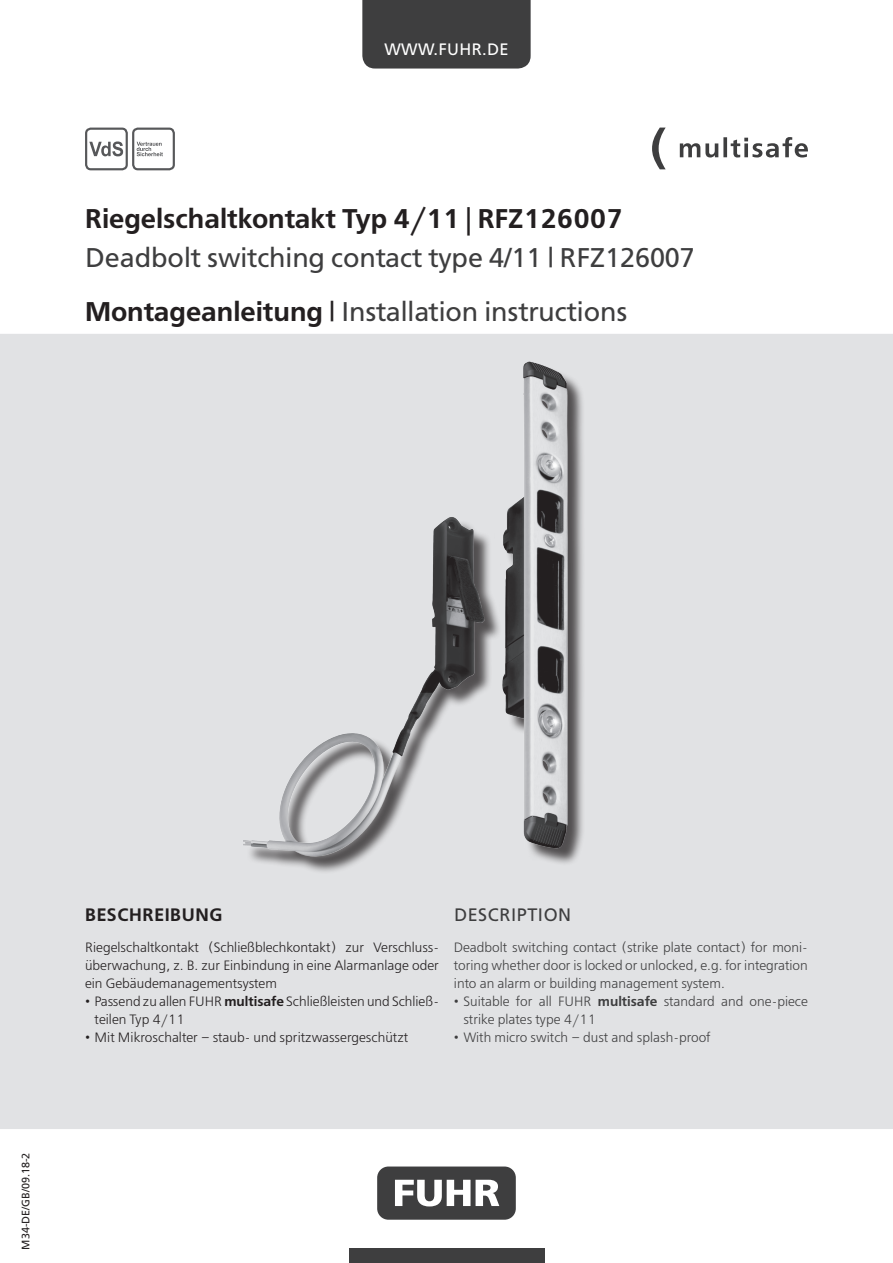
<style>
.page{position:relative;width:893px;height:1263px;background:#fff}
.page>*{position:absolute;margin:0;border:0;box-sizing:border-box;transform-origin:0 0}
.Head{font:27px "Free Set";color:#3e3e3f}
.Head-2{font:600 27px "Free Set";color:#231f20}
.Subhead{font:600 18px "Free Set";letter-spacing:.03em;color:#231f20}
.Subhead-2{font:18px "Free Set";letter-spacing:.03em;color:#3e3e3f}
.t1{font:16.5px "Free Set";letter-spacing:.02em;color:#fff}
.Fließ_Deutsch{font:300 13.5px/18px "Free Set";color:#3e3e3f;text-align:justify}
.Fließ_Deutsch-2{font:300 13.5px/18px "Free Set";color:#231f20}
.t2{font:10.8px "Free Set";color:#231f20}
.s1{font-weight:600;color:#231f20}
.s2{color:#231f20}
.s3{font-weight:600}
</style>
<div class="page">
<div style="left:349px;top:1248px;width:195px;height:15px;background:#3e3e3f"></div>
<div style="left:377px;top:1166px;width:139px;height:54px;background:#3e3e3f;border-radius:11px"></div>
<svg style="left:395px;top:1180px;width:75px;height:26px"></svg>
<svg style="left:476px;top:1180px;width:23px;height:26px"></svg>
<div style="left:362px;top:0;width:169px;height:69px;background:#3e3e3f"></div>
<div style="left:0;top:334px;width:893px;height:795px;background:#e1e2e4"></div>
<svg style="left:680px;top:137px;width:128px;height:20px"></svg>
<svg style="left:652px;top:128px;width:14px;height:41px"></svg>
<div style="left:132px;top:128px;width:43px;height:42px;border:2px solid #57585a;border-radius:5px"></div>
<div style="left:85px;top:128px;width:43px;height:42px;border:2px solid #57585a;border-radius:5px"></div>
<svg style="left:89px;top:141px;width:34px;height:15px"></svg>
<svg style="left:137px;top:142px;width:26px;height:14px"></svg>
<img style="left:226px;top:347px;width:380px;height:526px">
<p class="t1" style="left:384px;top:39px;width:126px">WWW.FUHR.DE</p>
<p class="Head-2" style="left:85px;top:203px;width:539px">Riegelschaltkontakt Typ 4/11 | RFZ126007</p>
<p class="Head" style="left:85px;top:242px;width:611px">Deadbolt switching contact type 4/11 | RFZ126007</p>
<p class="Head" style="left:85px;top:295px;width:544px"><span class="s1">Montageanleitung</span> <span class="s2">|</span> Installation instructions</p>
<p class="t2" style="left:19px;top:1249px;width:98px;rotate:-90deg">M34-DE/GB/09.18-2</p>
<p class="Subhead" style="left:85px;top:904px;width:139px">BESCHREIBUNG</p>
<p class="Fließ_Deutsch-2" style="left:85px;top:939px;width:355px">Riegelschaltkontakt (Schließblechkontakt) zur Verschluss&shy;überwachung, z. B. zur Einbindung in eine Alarmanlage oder ein Gebäudemanagementsystem</p>
<p class="Fließ_Deutsch-2" style="left:95px;top:993px;width:346px;text-indent:-10px">• Passend zu allen FUHR <span class="s3">multisafe</span> Schließleisten und Schließ&shy;teilen Typ 4/11</p>
<p class="Fließ_Deutsch-2" style="left:85px;top:1029px;width:325px">• Mit Mikroschalter – staub- und spritzwassergeschützt</p>
<p class="Subhead-2" style="left:454px;top:904px;width:119px">DESCRIPTION</p>
<p class="Fließ_Deutsch" style="left:454px;top:939px;width:355px">Deadbolt switching contact (strike plate contact) for moni&shy;toring whether door is locked or unlocked, e.g. for integration into an alarm or building management system.</p>
<p class="Fließ_Deutsch" style="left:463px;top:993px;width:346px;text-indent:-10px">• Suitable for all FUHR <span class="s3">multisafe</span> standard and one-piece strike plates type 4/11</p>
<p class="Fließ_Deutsch" style="left:454px;top:1029px;width:258px">• With micro switch – dust and splash-proof</p>
</div>
